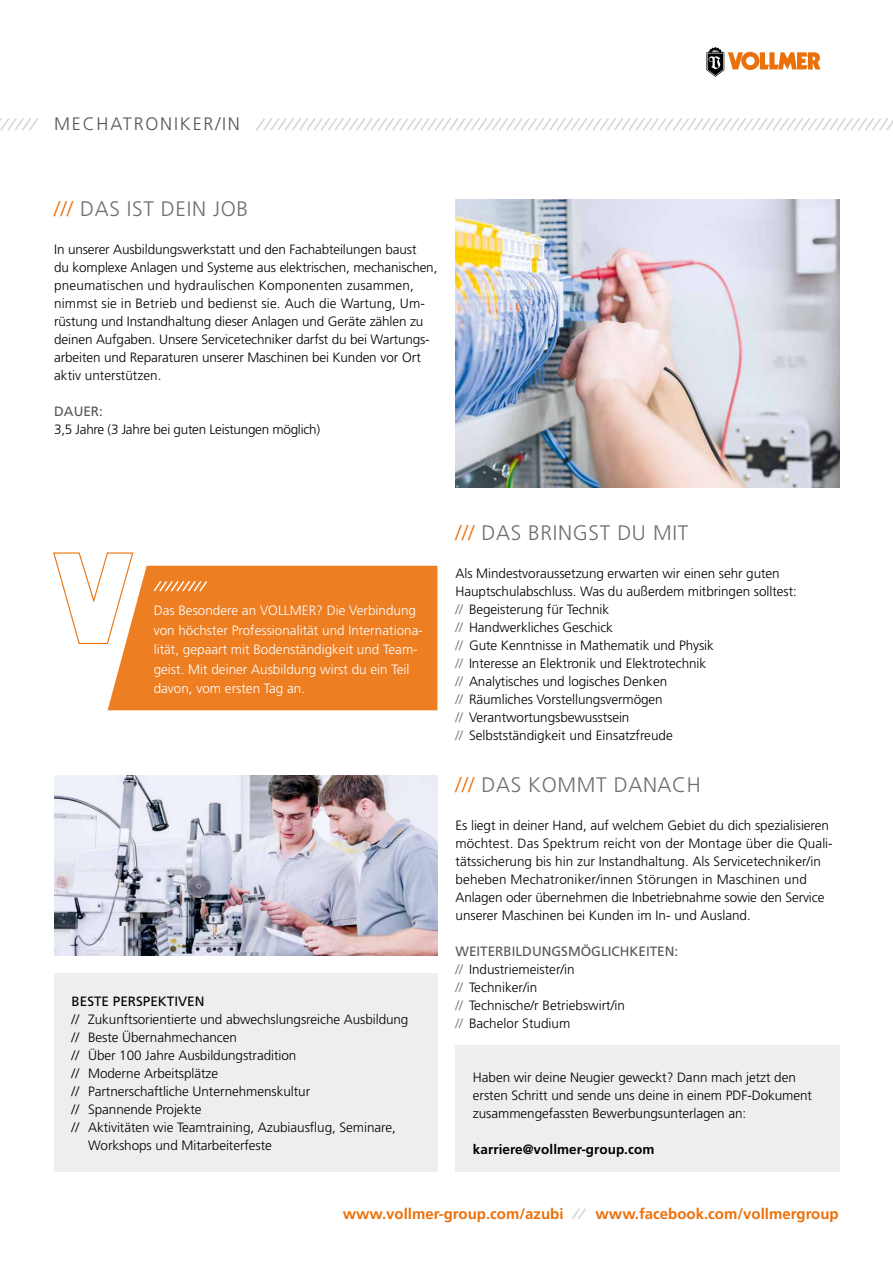
<style>
.page{position:relative;width:893px;height:1263px;background:#fff}
.page>*{position:absolute;margin:0;border:0;box-sizing:border-box;transform-origin:0 0}
.t1{font:300 21px "Frutiger LT";letter-spacing:.03em;color:#6f6f6e}
.t2{font:300 18px "Frutiger LT";letter-spacing:.1em;color:#565656}
.t3{font:700 15px "Frutiger LT";color:#ec7009}
.t4{font:300 13.5px/18px "Frutiger LT";letter-spacing:-.005em;color:#000}
.t5{font:300 13.5px/19.5px "Frutiger LT";color:#fff}
.t6{font:700 13.5px "Frutiger LT";letter-spacing:.005em;color:#000}
.t7{font:13.5px "Frutiger LT";color:#000}
.t8{font:13.5px "Frutiger LT";color:#565656}
.s1{color:#ec7009}
.s2{color:#6f6f6e}
.s3{font-weight:400;color:#565656}
</style>
<div class="page">
<img style="left:455px;top:200px;width:385px;height:288px">
<svg style="left:706px;top:47px;width:115px;height:30px"></svg>
<img style="left:54px;top:776px;width:383px;height:180px">
<div style="left:455px;top:1046px;width:385px;height:126px;background:#ececed"></div>
<svg style="left:256px;top:118px;width:637px;height:13px"></svg>
<svg style="left:0;top:118px;width:38px;height:13px"></svg>
<div style="left:54px;top:974px;width:383px;height:198px;background:#ececed"></div>
<svg style="left:53px;top:552px;width:81px;height:93px"></svg>
<div style="left:108px;top:566px;width:329px;height:144px;background:#ed7e22"></div>
<svg style="left:152px;top:580px;width:56px;height:13px"></svg>
<svg style="left:572px;top:1208px;width:14px;height:11px"></svg>
<h2 class="t2" style="left:54px;top:114px;width:187px">MECHATRONIKER/IN</h2>
<h1 class="t1" style="left:54px;top:196px;width:196px"><span class="s1">///</span> DAS IST DEIN JOB</h1>
<p class="t4" style="left:54px;top:240px;width:385px">In unserer Ausbildungswerkstatt und den Fachabteilungen baust<br>du komplexe Anlagen und Systeme aus elektrischen, mechanischen, pneumatischen und hydraulischen Komponenten zusammen, nimmst sie in Betrieb und bedienst sie. Auch die Wartung, Um&shy;rüstung und Instandhaltung dieser Anlagen und Geräte zählen zu deinen Aufgaben. Unsere Servicetechniker darfst du bei Wartungs&shy;arbeiten und Reparaturen unserer Maschinen bei Kunden vor Ort aktiv unterstützen.</p>
<p class="t8" style="left:54px;top:403px;width:50px">DAUER:</p>
<p class="t4" style="left:54px;top:420px;width:267px">3,5 Jahre (3 Jahre bei guten Leistungen möglich)</p>
<p class="t5" style="left:154px;top:601px;width:271px">Das Besondere an VOLLMER? Die Verbindung von höchster Professionalität und Internationa&shy;lität, gepaart mit Bodenständigkeit und Team&shy;geist. Mit deiner Ausbildung wirst du ein Teil davon, vom ersten Tag an.</p>
<p class="t7" style="left:72px;top:993px;width:134px">BESTE PERSPEKTIVEN</p>
<p class="t4" style="left:72px;top:1010px;width:338px">// Zukunftsorientierte und abwechslungsreiche Ausbildung</p>
<p class="t4" style="left:72px;top:1028px;width:167px">// Beste Übernahmechancen</p>
<p class="t4" style="left:72px;top:1046px;width:226px">// Über 100 Jahre Ausbildungstradition</p>
<p class="t4" style="left:72px;top:1064px;width:148px">// Moderne Arbeitsplätze</p>
<p class="t4" style="left:72px;top:1082px;width:240px">// Partnerschaftliche Unternehmenskultur</p>
<p class="t4" style="left:72px;top:1100px;width:131px">// Spannende Projekte</p>
<p class="t4" style="left:72px;top:1118px;width:326px">// Aktivitäten wie Teamtraining, Azubiausflug, Seminare,</p>
<p class="t4" style="left:88px;top:1136px;width:185px">Workshops und Mitarbeiterfeste</p>
<h1 class="t1" style="left:455px;top:520px;width:234px"><span class="s1">///</span> DAS BRINGST DU MIT</h1>
<p class="t4" style="left:455px;top:564px;width:343px">Als Mindestvoraussetzung erwarten wir einen sehr guten Hauptschulabschluss. Was du außerdem mitbringen solltest: <span class="s2">//</span> Begeisterung für Technik<br><span class="s2">//</span> Handwerkliches Geschick<br><span class="s2">//</span> Gute Kenntnisse in Mathematik und Physik<br><span class="s2">//</span> Interesse an Elektronik und Elektrotechnik<br><span class="s2">//</span> Analytisches und logisches Denken<br><span class="s2">//</span> Räumliches Vorstellungsvermögen<br><span class="s2">//</span> Verantwortungsbewusstsein<br><span class="s2">//</span> Selbstständigkeit und Einsatzfreude</p>
<h1 class="t1" style="left:455px;top:772px;width:247px"><span class="s1">///</span> DAS KOMMT DANACH</h1>
<p class="t4" style="left:455px;top:816px;width:379px">Es liegt in deiner Hand, auf welchem Gebiet du dich spezialisieren möchtest. Das Spektrum reicht von der Montage über die Quali&shy;tätssicherung bis hin zur Instandhaltung. Als Servicetechniker/in beheben Mechatroniker/innen Störungen in Maschinen und Anlagen oder übernehmen die Inbetriebnahme sowie den Service unserer Maschinen bei Kunden im In- und Ausland.</p>
<p class="t4" style="left:455px;top:942px;width:224px"><span class="s3">WEITERBILDUNGSMÖGLICHKEITEN: </span><span class="s2">//</span> Industriemeister/in<br><span class="s2">//</span> Techniker/in<br><span class="s2">//</span> Technische/r Betriebswirt/in<br><span class="s2">//</span> Bachelor Studium</p>
<p class="t4" style="left:473px;top:1068px;width:341px">Haben wir deine Neugier geweckt? Dann mach jetzt den ersten Schritt und sende uns deine in einem PDF-Dokument zusammengefassten Bewerbungsunterlagen an:</p>
<p class="t6" style="left:473px;top:1141px;width:183px">karriere@vollmer-group.com</p>
<p class="t3" style="left:343px;top:1205px;width:222px">www.vollmer-group.com/azubi</p>
<p class="t3" style="left:596px;top:1205px;width:245px">www.facebook.com/vollmergroup</p>
</div>
